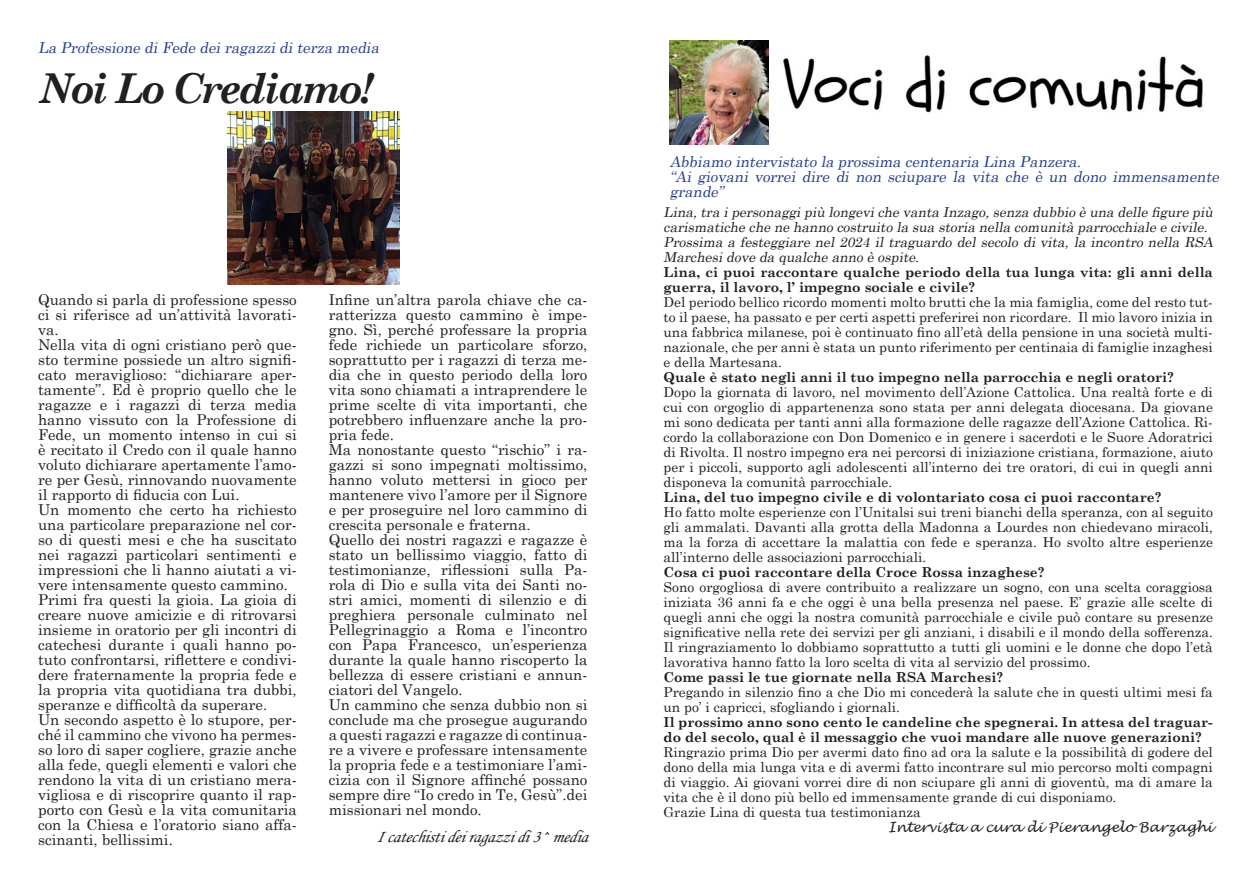
<style>
.page{position:relative;width:1251px;height:886px;background:#fff}
.page>*{position:absolute;margin:0;border:0;box-sizing:border-box;transform-origin:0 0}
.Titolo_SX{font:italic 700 41.25px "Century Schoolbook";letter-spacing:-.06em;color:#231f20}
.Testo{font:italic 17.5px "Monotype Corsiva";letter-spacing:-.01em;color:#231f20}
.Testo-2{font:15px/15px "Century Schoolbook";color:#231f20;text-align:justify}
.Sommario_SX{font:italic 15px/15px "Century";color:#253f8e}
.Testo-3{font:13.75px/15px "Century Schoolbook";color:#231f20;text-align:justify}
.Testo-4{font:700 13.75px/15px "Century Schoolbook";color:#231f20}
.Testo-5{font:italic 13.75px/15px "Century Schoolbook";color:#231f20}
.Testo-6{font:italic 13.75px "Lucida Handwriting";color:#231f20}
</style>
<div class="page">
<img style="left:783px;top:55px;width:420px;height:58px">
<img style="left:670px;top:40px;width:98px;height:104px">
<img style="left:227px;top:111px;width:173px;height:174px">
<p class="Sommario_SX" style="left:38px;top:39px;width:346px">La Professione diFede deiragazziditerza media</p>
<p class="Titolo_SX" style="left:38px;top:56px;width:337px">Noi Lo Crediamo!</p>
<p class="Testo-2" style="left:38px;top:290px;width:260px">Quando si parla di professione spesso ci si riferisce ad un’attività lavorati&shy;va.</p>
<p class="Testo-2" style="left:38px;top:335px;width:260px">Nella vita di ogni cristiano però que&shy;sto termine possiede un altro signifi&shy;cato meraviglioso: “dichiarare aper&shy;tamente”. Ed è proprio quello che le ragazze e i ragazzi di terza media hanno vissuto con la Professione di Fede, un momento intenso in cui si è recitato il Credo con il quale hanno voluto dichiarare apertamente l’amo&shy;re per Gesù, rinnovando nuovamente il rapporto di fiducia con Lui.</p>
<p class="Testo-2" style="left:38px;top:500px;width:260px">Un momento che certo ha richiesto una particolare preparazione nel cor&shy;so di questi mesi e che ha suscitato nei ragazzi particolari sentimenti e impressioni che li hanno aiutati a vi&shy;vere intensamente questo cammino.</p>
<p class="Testo-2" style="left:38px;top:590px;width:260px">Primi fra questi la gioia. La gioia di creare nuove amicizie e di ritrovarsi insieme in oratorio per gli incontri di catechesi durante i quali hanno po&shy;tuto confrontarsi, riflettere e condivi&shy;dere fraternamente la propria fede e la propria vita quotidiana tra dubbi, speranze e difficoltà da superare.</p>
<p class="Testo-2" style="left:38px;top:710px;width:260px">Un secondo aspetto è lo stupore, per&shy;ché il cammino che vivono ha permes&shy;so loro di saper cogliere, grazie anche alla fede, quegli elementi e valori che rendono la vita di un cristiano mera&shy;vigliosa e di riscoprire quanto il rap&shy;porto con Gesù e la vita comunitaria con la Chiesa e l’oratorio siano affa&shy;scinanti, bellissimi.</p>
<p class="Testo-2" style="left:329px;top:290px;width:260px">Infine un’altra parola chiave che ca&shy;ratterizza questo cammino è impe&shy;gno. Sì, perché professare la propria fede richiede un particolare sforzo, soprattutto per i ragazzi di terza me&shy;dia che in questo periodo della loro vita sono chiamati a intraprendere le prime scelte di vita importanti, che potrebbero influenzare anche la pro&shy;pria fede.</p>
<p class="Testo-2" style="left:329px;top:440px;width:260px">Ma nonostante questo “rischio” i ra&shy;gazzi si sono impegnati moltissimo, hanno voluto mettersi in gioco per mantenere vivo l’amore per il Signore e per proseguire nel loro cammino di crescita personale e fraterna.</p>
<p class="Testo-2" style="left:329px;top:530px;width:260px">Quello dei nostri ragazzi e ragazze è stato un bellissimo viaggio, fatto di testimonianze, riflessioni sulla Pa&shy;rola di Dio e sulla vita dei Santi no&shy;stri amici, momenti di silenzio e di preghiera personale culminato nel Pellegrinaggio a Roma e l’incontro con Papa Francesco, un’esperienza durante la quale hanno riscoperto la bellezza di essere cristiani e annun&shy;ciatori del Vangelo.</p>
<p class="Testo-2" style="left:329px;top:695px;width:260px">Un cammino che senza dubbio non si conclude ma che prosegue augurando a questi ragazzi e ragazze di continua&shy;re a vivere e professare intensamente la propria fede e a testimoniare l’ami&shy;cizia con il Signore affinché possano sempre dire “Io credo in Te, Gesù”.dei missionari nel mondo.</p>
<p class="Testo" style="left:377px;top:826px;width:216px">I catechisti dei ragazzi di 3^ media</p>
<p class="Sommario_SX" style="left:670px;top:153px;width:417px">Abbiamo intervistato la prossima centenaria Lina Panzera.</p>
<p class="Sommario_SX" style="left:670px;top:168px;width:555px">“Ai giovani vorrei dire di non sciupare la vita che è un dono immensamente grande”</p>
<p class="Testo-5" style="left:663px;top:203px;width:554px">Lina,tra ipersonaggipiù longeviche vanta Inzago,senza dubbio è una delle figure più carismatiche che ne hanno costruito la sua storia nella comunità parrocchiale e civile.</p>
<p class="Testo-5" style="left:663px;top:233px;width:554px">Prossima a festeggiare nel 2024 il traguardo del secolo di vita, la incontro nella RSA<br>Marchesidove da qualche anno è ospite.</p>
<p class="Testo-4" style="left:663px;top:263px;width:551px">Lina, ci puoi raccontare qualche periodo della tua lunga vita: gli anni della guerra, il lavoro, l’ impegno sociale e civile?</p>
<p class="Testo-3" style="left:663px;top:293px;width:551px">Del periodo bellico ricordo momenti molto brutti che la mia famiglia, come del resto tut&shy;to il paese, ha passato e per certi aspetti preferirei non ricordare. Il mio lavoro inizia in una fabbrica milanese, poi è continuato fino all’età della pensione in una società multi&shy;nazionale, che per anni è stata un punto riferimento per centinaia di famiglie inzaghesi e della Martesana.</p>
<p class="Testo-4" style="left:663px;top:368px;width:512px">Quale è stato negli anni il tuo impegno nella parrocchia e negli oratori?</p>
<p class="Testo-3" style="left:663px;top:383px;width:551px">Dopo la giornata di lavoro, nel movimento dell’Azione Cattolica. Una realtà forte e di cui con orgoglio di appartenenza sono stata per anni delegata diocesana. Da giovane mi sono dedicata per tanti anni alla formazione delle ragazze dell’Azione Cattolica. Ri&shy;cordo la collaborazione con Don Domenico e in genere i sacerdoti e le Suore Adoratrici di Rivolta. Il nostro impegno era nei percorsi di iniziazione cristiana, formazione, aiuto per i piccoli, supporto agli adolescenti all’interno dei tre oratori, di cui in quegli anni disponeva la comunità parrocchiale.</p>
<p class="Testo-4" style="left:663px;top:488px;width:499px">Lina, del tuo impegno civile e di volontariato cosa ci puoi raccontare?</p>
<p class="Testo-3" style="left:663px;top:503px;width:551px">Ho fatto molte esperienze con l’Unitalsi sui treni bianchi della speranza, con al seguito gli ammalati. Davanti alla grotta della Madonna a Lourdes non chiedevano miracoli, ma la forza di accettare la malattia con fede e speranza. Ho svolto altre esperienze all’interno delle associazioni parrocchiali.</p>
<p class="Testo-4" style="left:663px;top:563px;width:383px">Cosa ci puoi raccontare della Croce Rossa inzaghese?</p>
<p class="Testo-3" style="left:663px;top:578px;width:551px">Sono orgogliosa di avere contribuito a realizzare un sogno, con una scelta coraggiosa iniziata 36 anni fa e che oggi è una bella presenza nel paese. E’ grazie alle scelte di quegli anni che oggi la nostra comunità parrocchiale e civile può contare su presenze significative nella rete dei servizi per gli anziani, i disabili e il mondo della sofferenza.<br>Il ringraziamento lo dobbiamo soprattutto a tutti gli uomini e le donne che dopo l’età lavorativa hanno fatto la loro scelta di vita al servizio del prossimo.</p>
<p class="Testo-4" style="left:663px;top:668px;width:341px">Come passi le tue giornate nella RSA Marchesi?</p>
<p class="Testo-3" style="left:663px;top:683px;width:551px">Pregando in silenzio fino a che Dio mi concederà la salute che in questi ultimi mesi fa un po’ i capricci, sfogliando i giornali.</p>
<p class="Testo-4" style="left:663px;top:713px;width:551px">Il prossimo anno sono cento le candeline che spegnerai. In attesa del traguar&shy;do del secolo, qual è il messaggio che vuoi mandare alle nuove generazioni?</p>
<p class="Testo-3" style="left:663px;top:743px;width:551px">Ringrazio prima Dio per avermi dato fino ad ora la salute e la possibilità di godere del dono della mia lunga vita e di avermi fatto incontrare sul mio percorso molti compagni di viaggio. Ai giovani vorrei dire di non sciupare gli anni di gioventù, ma di amare la vita che è il dono più bello ed immensamente grande di cui disponiamo.</p>
<p class="Testo-3" style="left:663px;top:803px;width:259px">Grazie Lina di questa tua testimonianza</p>
<p class="Testo-6" style="left:888px;top:818px;width:326px">Intervista a cura di Pierangelo Barzaghi</p>
</div>
